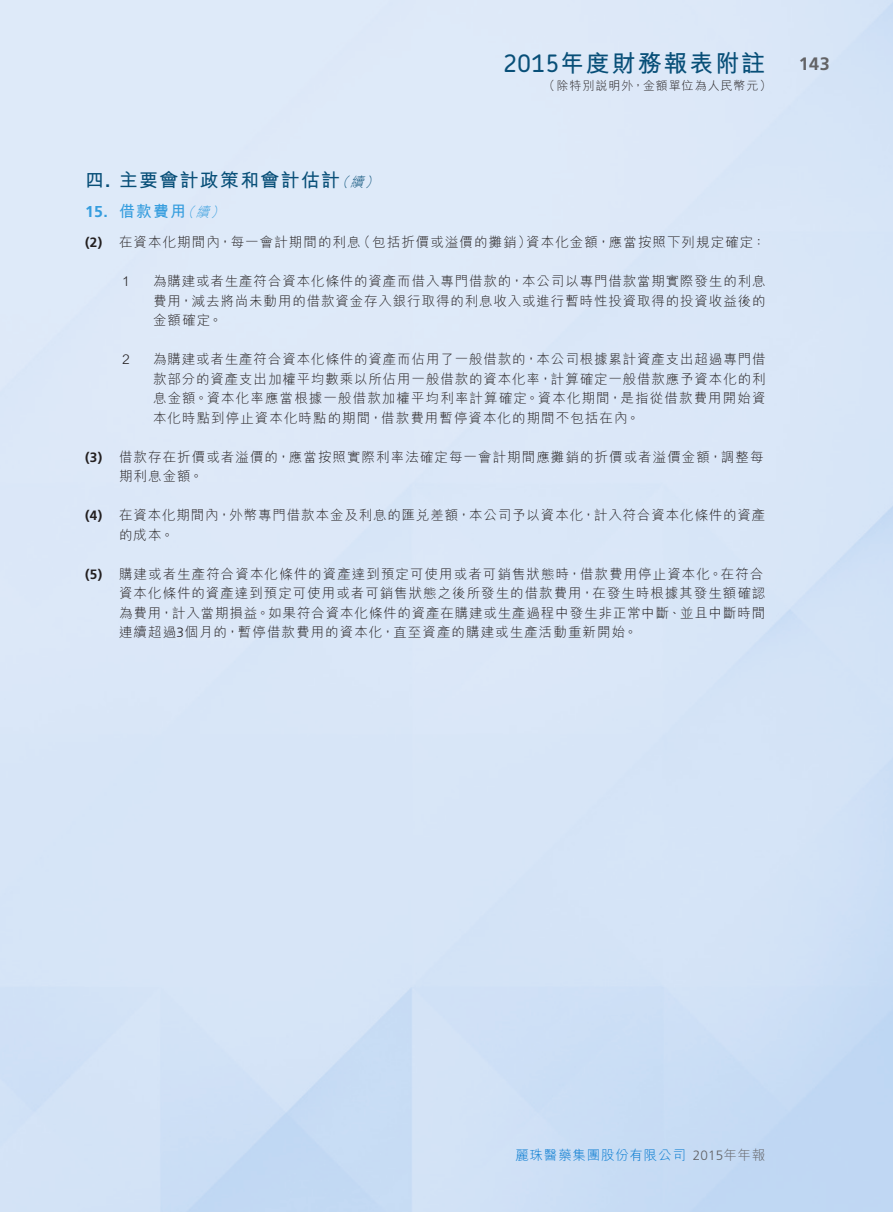
<style>
.page{position:relative;width:893px;height:1212px;background:#fff}
.page>*{position:absolute;margin:0;border:0;box-sizing:border-box;transform-origin:0 0}
.t1{font:700 24px "M Hei HK";letter-spacing:.08em;color:#084f78}
.Heading_1{font:700 18.75px "M Hei HK";letter-spacing:.08em;color:#084f78}
.t2{font:700 18px "Frutiger LT Std";color:#636366}
.Heading_2{font:700 15.75px "M Hei HK";color:#359dde}
.Heading_3{font:300 13.5px/19.5px "M Hei HK";letter-spacing:.08em;color:#231f20}
.Body_Text{font:300 13.5px/19.5px "M Hei HK";letter-spacing:.08em;color:#231f20;text-align:justify}
.t3{font:300 13.5px "M Hei HK";letter-spacing:.06em;color:#0077cf}
.t4{font:300 12px "M Hei HK";letter-spacing:.08em;color:#231f20}
.s1{font-family:"Chevin";font-weight:500}
.s2{font-family:"Frutiger LT Std"}
.s3{font-weight:300;font-style:italic;font-size:13.5px}
.s4{font-family:"Frutiger LT Std";font-weight:700}
.s5{font-family:"Frutiger LT Std";color:#636366}
.s6{color:#636366}
</style>
<div class="page">
<h1 class="t1" style="left:503px;top:45px;width:263px"><span class="s1">2015</span>年度財務報表附註</h1>
<p class="t4" style="left:543px;top:79px;width:230px">（除特別說明外，金額單位為人民幣元）</p>
<p class="Heading_1" style="left:85px;top:166px;width:298px">四<span class="s2">.</span> 主要會計政策和會計估計<span class="s3">（續）</span></p>
<p class="Heading_2" style="left:85px;top:200px;width:144px"><span class="s2">15.</span> 借款費用<span class="s3">（續）</span></p>
<p class="Heading_3" style="left:85px;top:232px;width:682px"><span class="s4">(2)</span> 在資本化期間內，每一會計期間的利息（包括折價或溢價的攤銷）資本化金額，應當按照下列規定確定：</p>
<p class="Body_Text" style="left:119px;top:271px;width:15px">１</p>
<p class="Body_Text" style="left:153px;top:271px;width:614px">為購建或者生產符合資本化條件的資產而借入專門借款的，本公司以專門借款當期實際發生的利息費用，減去將尚未動用的借款資金存入銀行取得的利息收入或進行暫時性投資取得的投資收益後的金額確定。</p>
<p class="Body_Text" style="left:119px;top:349px;width:15px">２</p>
<p class="Body_Text" style="left:153px;top:349px;width:614px">為購建或者生產符合資本化條件的資產而佔用了一般借款的，本公司根據累計資產支出超過專門借款部分的資產支出加權平均數乘以所佔用一般借款的資本化率，計算確定一般借款應予資本化的利息金額。資本化率應當根據一般借款加權平均利率計算確定。資本化期間，是指從借款費用開始資本化時點到停止資本化時點的期間，借款費用暫停資本化的期間不包括在內。</p>
<p class="Heading_3" style="left:119px;top:447px;width:646px;text-indent:-34px"><span class="s4">(3)</span> 借款存在折價或者溢價的，應當按照實際利率法確定每一會計期間應攤銷的折價或者溢價金額，調整每期利息金額。</p>
<p class="Heading_3" style="left:119px;top:505px;width:648px;text-indent:-34px"><span class="s4">(4)</span> 在資本化期間內，外幣專門借款本金及利息的匯兌差額，本公司予以資本化，計入符合資本化條件的資產的成本。</p>
<p class="Heading_3" style="left:119px;top:564px;width:648px;text-indent:-34px"><span class="s4">(5)</span> 購建或者生產符合資本化條件的資產達到預定可使用或者可銷售狀態時，借款費用停止資本化。在符合資本化條件的資產達到預定可使用或者可銷售狀態之後所發生的借款費用，在發生時根據其發生額確認為費用，計入當期損益。如果符合資本化條件的資產在購建或生產過程中發生非正常中斷、並且中斷時間連續超過<span class="s2">3</span>個月的，暫停借款費用的資本化，直至資產的購建或生產活動重新開始。</p>
<h3 class="t2" style="left:799px;top:53px;width:33px">143</h3>
<p class="t3" style="left:515px;top:1148px;width:252px">麗珠醫藥集團股份有限公司 <span class="s5">2015</span><span class="s6">年年報</span></p>
</div>
